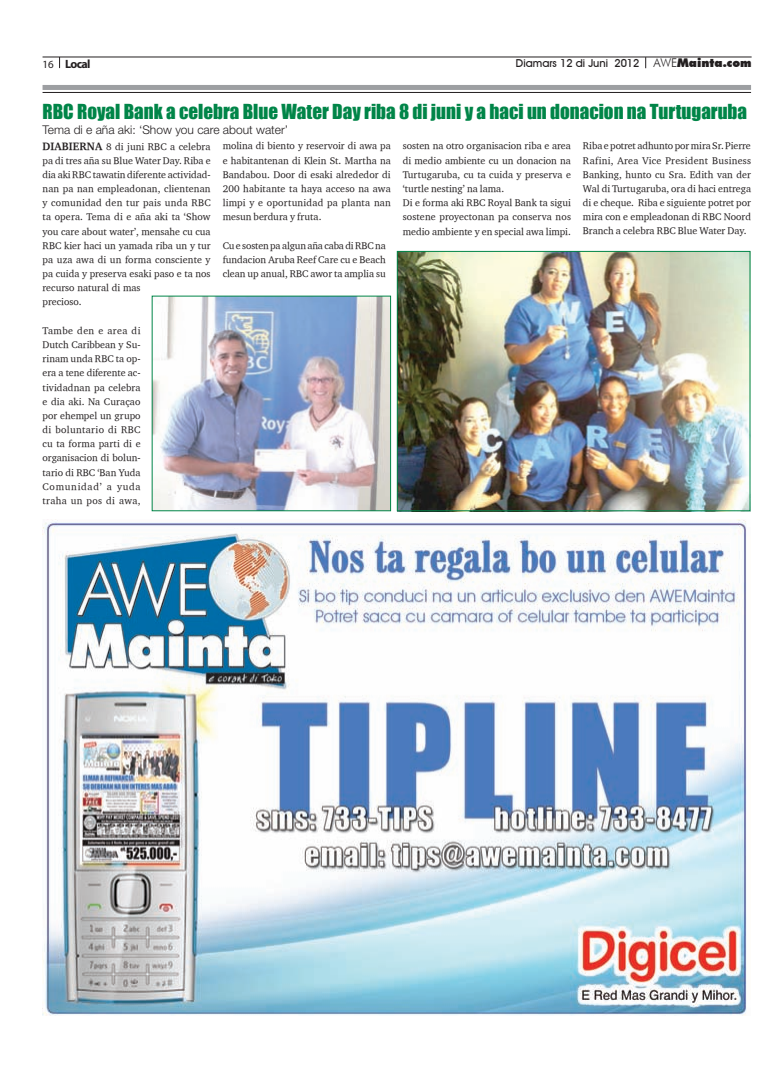
<style>
.page{position:relative;width:780px;height:1078px;background:#fff}
.page>*{position:absolute;margin:0;border:0;box-sizing:border-box;transform-origin:0 0}
.t1{font:19px "Impact";color:#008548}
.t2{font:300 12px "Helvetica Neue LT Std";color:#231f20}
.t3{font:700 12px "Myriad Pro";letter-spacing:-.06em;color:#231f20}
.t4{font:500 11px "Avant Garde IT Cby BT";color:#231f20}
.t5{font:10px/14.2px "Charter ITCTT";color:#231f20;text-align:justify}
.s1{font-weight:400;font-size:11px}
.s2{font-family:"Futura BT";font-weight:300;font-size:12px}
.s3{font-family:"Futura BT";font-weight:900;font-size:12px}
.s4{font-family:"Charter Bd ITCTT Bold";font-size:11px}
</style>
<div class="page">
<hr style="left:43px;top:57px;width:708px;height:1px;background:#231f20">
<div style="left:43px;top:85px;width:708px;height:5px;background:#9d9fa2"></div>
<hr style="left:43px;top:92px;width:708px;height:1px;background:#231f20">
<img style="left:43px;top:519px;width:704px;height:496px">
<img style="left:154px;top:298px;width:235px;height:211px">
<div style="left:152px;top:296px;width:239px;height:215px;border:1px solid #008548"></div>
<img style="left:399px;top:253px;width:349px;height:256px">
<div style="left:397px;top:251px;width:353px;height:260px;border:1px solid #008548"></div>
<p class="t3" style="left:43px;top:56px;width:49px"><span class="s1">16</span> Local</p>
<p class="t4" style="left:516px;top:57px;width:237px">Diamars 12 di Juni 2012 <span class="s2">AWE</span><span class="s3">Mainta.com</span></p>
<h1 class="t1" style="left:43px;top:97px;width:706px">RBC Royal Bank a celebra Blue Water Day riba 8 di juni y a haci un donacion na Turtugaruba</h1>
<p class="t2" style="left:43px;top:122px;width:247px">Tema di e aña aki: ‘Show you care about water’</p>
<p class="t5" style="left:43px;top:139px;width:170px;text-align:left"><span class="s4">DIABIERNA</span> 8 di juni RBC a celebra pa di tres aña su Blue Water Day. Riba e dia aki RBC tawatin diferente actividad&shy;nan pa nan empleadonan, clientenan y comunidad den tur pais unda RBC ta opera. Tema di e aña aki ta ‘Show you care about water’, mensahe cu cua<br>RBC kier haci un yamada riba un y tur pa uza awa di un forma consciente y pa cuida y preserva esaki paso e ta nos recurso natural di mas<br>precioso.</p>
<p class="t5" style="left:43px;top:323px;width:100px">Tambe den e area di Dutch Caribbean y Su&shy;rinam unda RBC ta op&shy;era a tene diferente ac&shy;tividadnan pa celebra e dia aki. Na Curaçao por ehempel un grupo di boluntario di RBC cu ta forma parti di e organisacion di bolun&shy;tario di RBC ‘Ban Yuda Comunidad’ a yuda traha un pos di awa,</p>
<p class="t5" style="left:223px;top:139px;width:170px">molina di biento y reservoir di awa pa e habitantenan di Klein St. Martha na Bandabou. Door di esaki alrededor di 200 habitante ta haya acceso na awa limpi y e oportunidad pa planta nan mesun berdura y fruta.</p>
<p class="t5" style="left:223px;top:238px;width:164px">Cu e sosten pa algun aña caba di RBC na fundacion Aruba Reef Care cu e Beach clean up anual, RBC awor ta amplia su</p>
<p class="t5" style="left:403px;top:139px;width:170px;text-align:left">sosten na otro organisacion riba e area di medio ambiente cu un donacion na Turtugaruba, cu ta cuida y preserva e ‘turtle nesting’ na lama.<br>Di e forma aki RBC Royal Bank ta sigui sostene proyectonan pa conserva nos medio ambiente y en special awa limpi.</p>
<p class="t5" style="left:583px;top:139px;width:170px">Riba e potret adhunto por mira Sr. Pierre Rafini, Area Vice President Business Banking, hunto cu Sra. Edith van der Wal di Turtugaruba, ora di haci entrega di e cheque. Riba e siguiente potret por mira con e empleadonan di RBC Noord Branch a celebra RBC Blue Water Day.</p>
</div>
